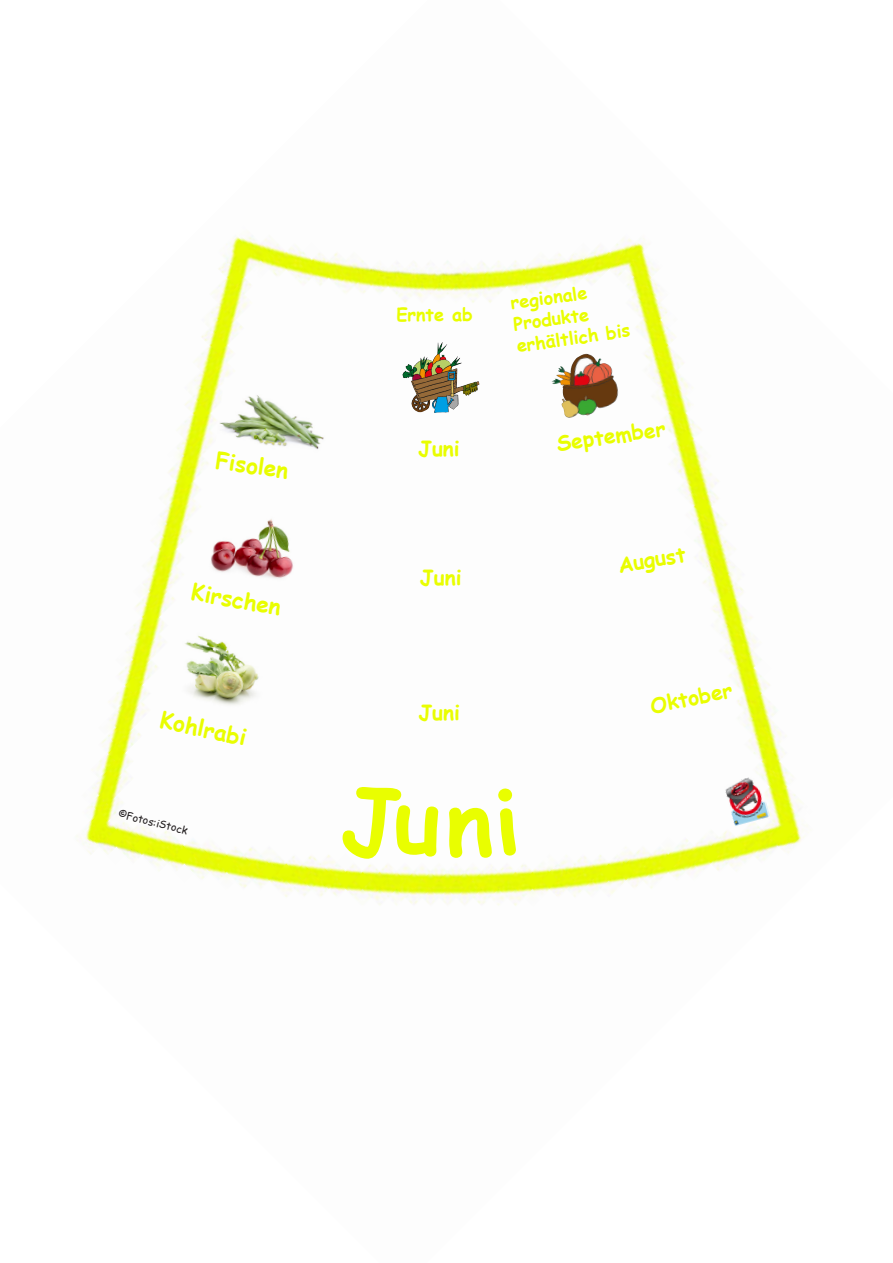
<style>
.page{position:relative;width:893px;height:1263px;background:#fff}
.page>*{position:absolute;margin:0;border:0;box-sizing:border-box;transform-origin:0 0}
.t1{font:700 22.5px "Comic Sans MS";color:#e9fe00}
.t2{font:700 21px "Comic Sans MS";color:#e9fe00}
.t3{font:700 18px "Comic Sans MS";color:#e9fe00}
.t4{font:10.5px "Comic Sans MS";color:#231f20}
</style>
<div class="page">
<img style="left:76px;top:236px;width:732px;height:670px">
<img style="left:723px;top:775px;width:47px;height:52px">
<img style="left:215px;top:377px;width:117px;height:86px">
<img style="left:194px;top:501px;width:121px;height:93px">
<img style="left:170px;top:628px;width:102px;height:87px">
<img style="left:401px;top:342px;width:79px;height:71px">
<img style="left:551px;top:354px;width:68px;height:64px">
<svg style="left:448px;top:788px;width:71px;height:71px"></svg>
<svg style="left:341px;top:785px;width:97px;height:75px"></svg>
<p class="t1" style="left:218px;top:444px;width:75px;rotate:8deg">Fisolen</p>
<p class="t1" style="left:194px;top:575px;width:92px;rotate:10deg">Kirschen</p>
<p class="t3" style="left:396px;top:301px;width:78px">Ernte ab</p>
<p class="t2" style="left:418px;top:433px;width:43px">Juni</p>
<p class="t2" style="left:420px;top:562px;width:43px">Juni</p>
<p class="t1" style="left:164px;top:703px;width:89px;rotate:12deg">Kohlrabi</p>
<p class="t2" style="left:418px;top:697px;width:43px">Juni</p>
<p class="t4" style="left:121px;top:806px;width:72px;rotate:14deg">©Fotos:iStock</p>
<p class="t3" style="left:509px;top:290px;width:79px;rotate:-8deg">regionale</p>
<p class="t3" style="left:512px;top:311px;width:77px;rotate:-8deg">Produkte</p>
<p class="t3" style="left:515px;top:333px;width:116px;rotate:-8deg">erhältlich bis</p>
<p class="t2" style="left:555px;top:428px;width:111px;rotate:-8deg">September</p>
<p class="t2" style="left:615px;top:550px;width:70px;rotate:-10deg">August</p>
<p class="t2" style="left:647px;top:691px;width:85px;rotate:-12deg">Oktober</p>
</div>
